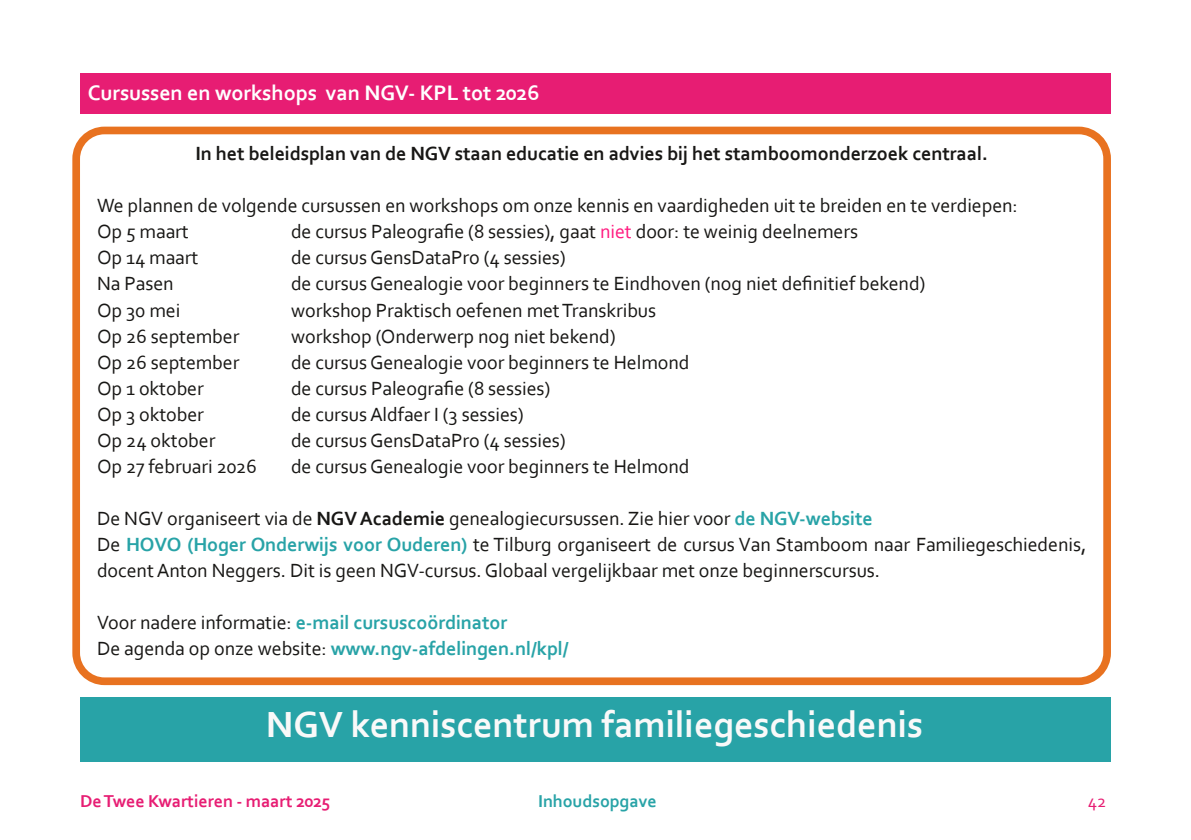
<style>
.page{position:relative;width:1191px;height:840px;background:#fff}
.page>*{position:absolute;margin:0;border:0;box-sizing:border-box;transform-origin:0 0}
.t1{font:700 38px "Corbel";color:#f9f9f9}
.t2{font:700 22px "Corbel";letter-spacing:-.005em;color:#fff}
.t3{font:20px/26px "Corbel";letter-spacing:-.005em;color:#181715}
.t4{font:700 20px/26px "Corbel";letter-spacing:-.005em;color:#28a3a7}
.t5{font:700 20px "Corbel";letter-spacing:-.005em;color:#181715}
.t6{font:700 18px "Corbel";letter-spacing:-.005em;color:#e71d73}
.t7{font:700 18px "Corbel";letter-spacing:-.005em;color:#28a3a7}
.t8{font:18px "Corbel";color:#e71d73}
.s1{color:#ff1b80}
.s2{font-weight:700}
.s3{font-weight:700;color:#28a3a7}
.s4{font-weight:400;color:#181715}
</style>
<div class="page">
<div style="left:72px;top:126px;width:1039px;height:558px;border:8px solid #e87220;border-radius:28px"></div>
<div style="left:80px;top:74px;width:1031px;height:40px;background:#e71d73"></div>
<div style="left:80px;top:696px;width:1031px;height:65px;background:#28a3a7"></div>
<p class="t2" style="left:88px;top:84px;width:453px">Cursussen en workshops van NGV‐ KPL tot 2026</p>
<p class="t5" style="left:195px;top:145px;width:794px">In het beleidsplan van de NGV staan educatie en advies bij het stamboomonderzoek centraal.</p>
<p class="t3" style="left:97px;top:194px;width:922px">We plannen de volgende cursussen en workshops om onze kennis en vaardigheden uit te breiden en te verdiepen:<br>Op 5 maart</p>
<p class="t3" style="left:291px;top:220px;width:568px">de cursus Paleografie (8 sessies), gaat <span class="s1">niet</span> door: te weinig deelnemers</p>
<p class="t3" style="left:97px;top:246px;width:103px">Op 14 maart</p>
<p class="t3" style="left:291px;top:246px;width:276px">de cursus GensDataPro (4 sessies)</p>
<p class="t3" style="left:97px;top:272px;width:78px">Na Pasen</p>
<p class="t3" style="left:291px;top:272px;width:636px">de cursus Genealogie voor beginners te Eindhoven (nog niet definitief bekend)</p>
<p class="t3" style="left:97px;top:298px;width:85px">Op 30 mei</p>
<p class="t3" style="left:291px;top:298px;width:367px">workshop Praktisch oefenen metTranskribus</p>
<p class="t3" style="left:97px;top:324px;width:144px">Op 26 september</p>
<p class="t3" style="left:291px;top:324px;width:326px">workshop (Onderwerp nog niet bekend)</p>
<p class="t3" style="left:97px;top:350px;width:144px">Op 26 september</p>
<p class="t3" style="left:291px;top:350px;width:400px">de cursus Genealogie voor beginners te Helmond</p>
<p class="t3" style="left:97px;top:376px;width:108px">Op 1 oktober</p>
<p class="t3" style="left:291px;top:376px;width:261px">de cursus Paleografie (8 sessies)</p>
<p class="t3" style="left:97px;top:402px;width:108px">Op 3 oktober</p>
<p class="t3" style="left:291px;top:402px;width:234px">de cursusAldfaer I (3 sessies)</p>
<p class="t3" style="left:97px;top:428px;width:120px">Op 24 oktober</p>
<p class="t3" style="left:291px;top:428px;width:276px">de cursus GensDataPro (4 sessies)</p>
<p class="t3" style="left:97px;top:454px;width:161px">Op 27 februari 2026</p>
<p class="t3" style="left:291px;top:454px;width:400px">de cursus Genealogie voor beginners te Helmond</p>
<p class="t3" style="left:97px;top:506px;width:990px">De NGV organiseert via de <span class="s2">NGVAcademie</span> genealogiecursussen. Zie hier voor <span class="s3">de NGV‐website<br></span>De <span class="s3">HOVO (Hoger Onderwijs voor Ouderen)</span> te Tilburg organiseert de cursus Van Stamboom naar Familiegeschiedenis, docentAnton Neggers. Dit is geen NGV‐cursus. Globaal vergelijkbaar met onze beginnerscursus.</p>
<p class="t4" style="left:97px;top:610px;width:473px"><span class="s4">Voor nadere informatie:</span> e‐mail cursuscoördinator<br><span class="s4">De agenda op onze website:</span> www.ngv‐afdelingen.nl/kpl/</p>
<h1 class="t1" style="left:266px;top:708px;width:659px">NGV kenniscentrum familiegeschiedenis</h1>
<p class="t6" style="left:80px;top:793px;width:252px">DeTwee Kwartieren ‐ maart 2025</p>
<p class="t7" style="left:538px;top:793px;width:120px">Inhoudsopgave</p>
<p class="t8" style="left:1088px;top:793px;width:20px">42</p>
</div>
